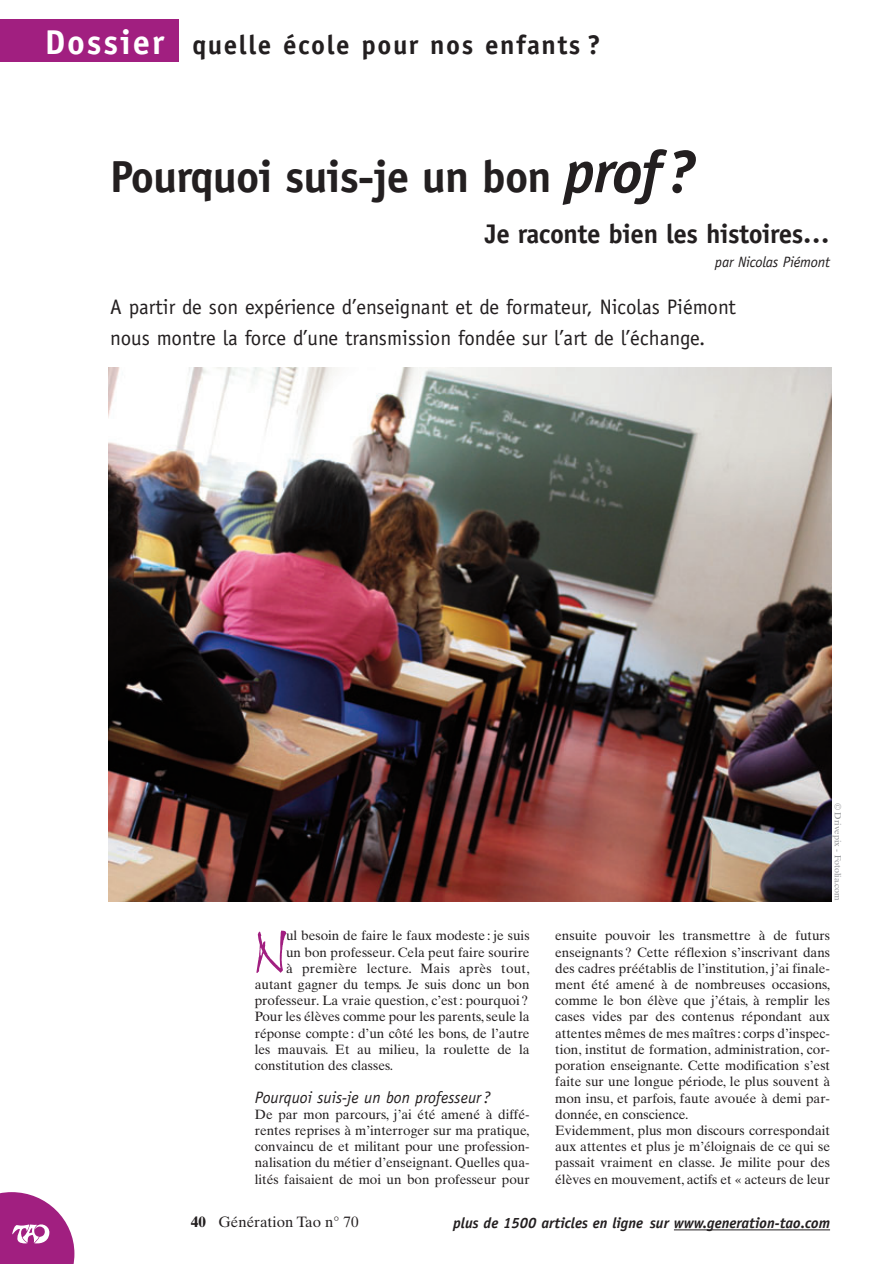
<style>
.page{position:relative;width:891px;height:1264px;background:#fff}
.page>*{position:absolute;margin:0;border:0;box-sizing:border-box;transform-origin:0 0}
.t1{font:61.95px "Bergell Plain";color:#a11f80}
.t2{font:700 45px "Officina Sans";letter-spacing:-.02em;color:#231f20}
.t3{font:700 27px "Officina Sans";letter-spacing:.055em;color:#231f20}
.t4{font:700 27px "Officina Sans";letter-spacing:-.015em;color:#231f20}
.t5{font:21px/31.5px "Officina Sans";color:#231f20}
.t6{font:italic 16.5px "Officina Sans";color:#231f20}
.t7{font:italic 700 15px "Officina Sans";color:#231f20}
.t8{font:15px "Times Ten";color:#231f20}
.t9{font:italic 15px "Officina Sans";letter-spacing:-.015em;color:#231f20}
.t10{font:13.5px/16.2px "Times Ten";color:#231f20;text-align:justify}
.t11{font:13.5px "Times Ten";letter-spacing:.02em;color:#231f20}
.t12{font:9px "Times Ten";color:#939598}
.s1{font-size:34.5px;color:#fff}
.s2{font-style:italic;font-size:60px}
.s3{font-weight:700}
</style>
<div class="page">
<hr style="left:674px;top:1229px;width:156px;height:1px;background:#231f20">
<div style="left:0;top:20px;width:179px;height:42px;background:#a11f80"></div>
<img style="left:109px;top:367px;width:723px;height:534px">
<svg style="left:0;top:1192px;width:74px;height:72px"></svg>
<h3 class="t3" style="left:45px;top:35px;width:557px"><span class="s1">Dossier</span> quelle école pour nos enfants ?</h3>
<h2 class="t2" style="left:110px;top:160px;width:586px">Pourquoi suis-je un bon <span class="s2">prof?</span></h2>
<h3 class="t4" style="left:485px;top:224px;width:346px">Je raconte bien les histoires…</h3>
<p class="t9" style="left:715px;top:256px;width:116px">par Nicolas Piémont</p>
<h3 class="t5" style="left:110px;top:292px;width:627px">A partir de son expérience d’enseignant et de formateur, Nicolas Piémont nous montre la force d’une transmission fondée sur l’art de l’échange.</h3>
<p class="t12" style="left:841px;top:802px;width:100px;rotate:90deg">© Drivepix - Fotolia.com</p>
<h1 class="t1" style="left:255px;top:934px;width:33px">N</h1>
<p class="t10" style="left:286px;top:929px;width:245px">ul besoin de faire le faux modeste : je suis</p>
<p class="t10" style="left:286px;top:945px;width:245px">un bon professeur. Cela peut faire sourire</p>
<p class="t11" style="left:286px;top:963px;width:245px">à première lecture. Mais après tout,</p>
<p class="t10" style="left:255px;top:977px;width:276px">autant gagner du temps. Je suis donc un bon</p>
<p class="t10" style="left:255px;top:994px;width:275px">professeur. La vraie question, c’est : pourquoi ?</p>
<p class="t10" style="left:255px;top:1010px;width:276px">Pour les élèves comme pour les parents, seule la</p>
<p class="t10" style="left:255px;top:1026px;width:276px">réponse compte : d’un côté les bons, de l’autre</p>
<p class="t10" style="left:255px;top:1042px;width:276px">les mauvais. Et au milieu, la roulette de la</p>
<p class="t10" style="left:255px;top:1058px;width:140px">constitution des classes.</p>
<p class="t6" style="left:255px;top:1090px;width:238px">Pourquoi suis-je un bon professeur?</p>
<p class="t10" style="left:255px;top:1107px;width:276px">De par mon parcours, j’ai été amené à diffé&shy;rentes reprises à m’interroger sur ma pratique, convaincu de et militant pour une profession&shy;nalisation du métier d’enseignant. Quelles qua&shy;lités faisaient de moi un bon professeur pour</p>
<p class="t10" style="left:555px;top:929px;width:276px;text-align:left">ensuite pouvoir les transmettre à de futurs enseignants ? Cette réflexion s’inscrivant dans des cadres préétablis de l’institution, j’ai finale&shy;ment été amené à de nombreuses occasions, comme le bon élève que j’étais, à remplir les cases vides par des contenus répondant aux attentes mêmes de mes maîtres : corps d’inspec&shy;tion, institut de formation, administration, cor&shy;poration enseignante. Cette modification s’est faite sur une longue période, le plus souvent à mon insu, et parfois, faute avouée à demi par&shy;donnée, en conscience.<br>Evidemment, plus mon discours correspondait aux attentes et plus je m’éloignais de ce qui se passait vraiment en classe. Je milite pour des élèves en mouvement, actifs et « acteurs de leur</p>
<p class="t8" style="left:191px;top:1216px;width:169px"><span class="s3">40</span> Génération Tao n° 70</p>
<p class="t7" style="left:453px;top:1217px;width:378px">plus de 1500 articles en ligne sur www.generation-tao.com</p>
</div>
